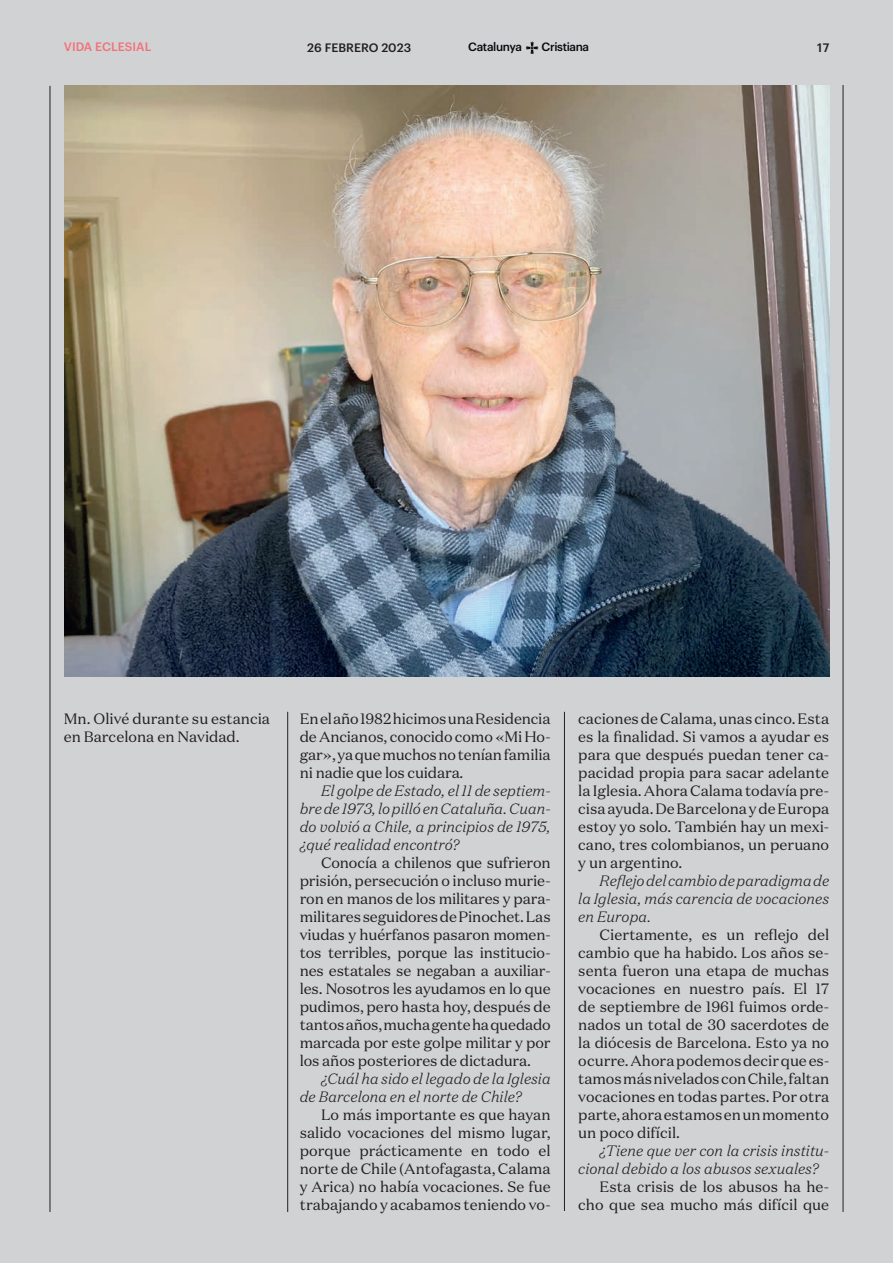
<style>
.page{position:relative;width:893px;height:1263px;background:#d1d2d4}
.page>*{position:absolute;margin:0;border:0;box-sizing:border-box;transform-origin:0 0}
.t1{font:15px/18px "Domaine Text";color:#231f20;text-align:justify}
.t2{font:italic 300 15px/18px "Domaine Text";color:#231f20;text-align:justify}
.t3{font:500 12px "Graphik";color:#231f20}
.t4{font:500 12px "Graphik";letter-spacing:.005em;color:#f27278}
.t5{font:500 11.85px "Graphik";letter-spacing:-.03em;color:#07090c}
</style>
<div class="page">
<hr style="left:843px;top:85px;width:1px;height:1127px;background:#231f20">
<svg style="left:526px;top:42px;width:12px;height:12px"></svg>
<hr style="left:50px;top:86px;width:1px;height:1126px;background:#231f20">
<hr style="left:287px;top:712px;width:1px;height:500px;background:#231f20">
<img style="left:64px;top:86px;width:765px;height:590px">
<hr style="left:564px;top:712px;width:1px;height:499px;background:#231f20">
<p class="t4" style="left:64px;top:38px;width:89px">VIDA ECLESIAL</p>
<p class="t3" style="left:307px;top:38px;width:105px">26 FEBRERO 2023</p>
<p class="t5" style="left:468px;top:38px;width:55px">Catalunya</p>
<p class="t5" style="left:542px;top:38px;width:49px">Cristiana</p>
<p class="t3" style="left:817px;top:38px;width:13px">17</p>
<p class="t1" style="left:64px;top:709px;width:208px">Mn. Olivé durante su estancia en Barcelona en Navidad.</p>
<p class="t1" style="left:300px;top:709px;width:252px">En el año 1982 hicimos una Residencia de Ancianos, conocido como «Mi Ho&shy;gar», ya que muchos no tenían familia ni nadie que los cuidara.</p>
<p class="t2" style="left:300px;top:781px;width:253px;text-indent:21px">El golpe de Estado, el 11 de septiem&shy;bre de 1973, lo pilló en Cataluña. Cuan&shy;do volvió a Chile, a principios de 1975, ¿qué realidad encontró?</p>
<p class="t1" style="left:300px;top:853px;width:252px;text-indent:21px">Conocía a chilenos que sufrieron prisión, persecución o incluso murie&shy;ron en manos de los militares y para&shy;militares seguidores de Pinochet. Las viudas y huérfanos pasaron momen&shy;tos terribles, porque las institucio&shy;nes estatales se negaban a auxiliar&shy;les. Nosotros les ayudamos en lo que pudimos, pero hasta hoy, después de tantos años, mucha gente ha quedado marcada por este golpe militar y por los años posteriores de dictadura.</p>
<p class="t2" style="left:300px;top:1069px;width:252px;text-indent:21px">¿Cuál ha sido el legado de la Iglesia de Barcelona en el norte de Chile?</p>
<p class="t1" style="left:300px;top:1105px;width:252px;text-indent:21px">Lo más importante es que hayan salido vocaciones del mismo lugar, porque prácticamente en todo el norte de Chile (Antofagasta, Calama y Arica) no había vocaciones. Se fue trabajando y acabamos teniendo vo-</p>
<p class="t1" style="left:578px;top:709px;width:252px">caciones de Calama, unas cinco. Esta es la finalidad. Si vamos a ayudar es para que después puedan tener ca&shy;pacidad propia para sacar adelante la Iglesia. Ahora Calama todavía pre&shy;cisa ayuda. De Barcelona y de Europa estoy yo solo. También hay un mexi&shy;cano, tres colombianos, un peruano y un argentino.</p>
<p class="t2" style="left:578px;top:871px;width:253px;text-indent:21px">Reflejo del cambio de paradigma de la Iglesia, más carencia de vocaciones en Europa.</p>
<p class="t1" style="left:578px;top:925px;width:252px;text-indent:21px">Ciertamente, es un reflejo del cambio que ha habido. Los años se&shy;senta fueron una etapa de muchas vocaciones en nuestro país. El 17 de septiembre de 1961 fuimos orde&shy;nados un total de 30 sacerdotes de la diócesis de Barcelona. Esto ya no ocurre. Ahora podemos decir que es&shy;tamos más nivelados con Chile, faltan vocaciones en todas partes. Por otra parte, ahora estamos en un momento un poco difícil.</p>
<p class="t2" style="left:578px;top:1141px;width:252px;text-indent:21px">¿Tiene que ver con la crisis institu&shy;cional debido a los abusos sexuales?</p>
<p class="t1" style="left:578px;top:1177px;width:252px;text-align:right">Esta crisis de los abusos ha he&shy;cho que sea mucho más difícil que</p>
</div>
